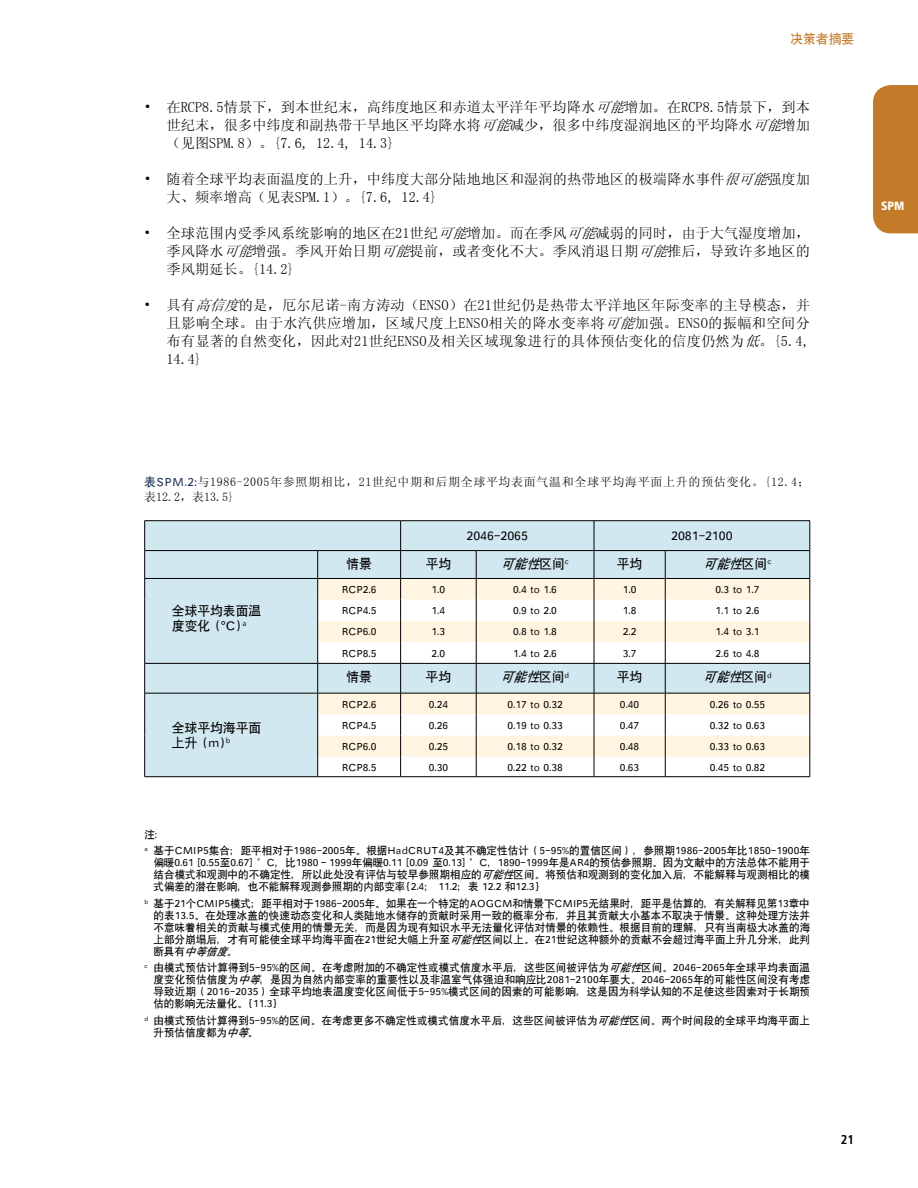
<style>
.page{position:relative;width:918px;height:1188px;background:#fff}
.page>*{position:absolute;margin:0;border:0;box-sizing:border-box;transform-origin:0 0}
.t1{font:14.25px/18px "Sim Sun";letter-spacing:.005em;color:#000;text-align:justify}
.t2{font:12.75px/15px "SIL Hei Med Jian";color:#000}
.t3{font:italic 12.75px "SIL Hei Med Jian";color:#000}
.t4{font:12.75px "SIL Hei Med Jian";color:#c37b2a}
.t5{font:700 condensed 12.75px "Frutiger LT Pro";color:#000}
.t6{font:12px/15px "Sim Sun";letter-spacing:.055em;color:#000}
.t7{font:900 condensed 12px "Frutiger LT Pro";color:#fff}
.t8{font:10.5px/12px "SIL Hei Med Jian";letter-spacing:.01em;color:#000;text-align:justify}
.s1{font-style:italic}
.s2{font-family:"SIL Hei Med Jian";color:#18305c}
.s3{font-style:normal}
.s4{font-family:"Univers"}
</style>
<div class="page">
<div style="left:873px;top:85px;width:45px;height:148px;background:#c37b2a"></div>
<hr style="left:144px;top:520px;width:174px;height:1px;background:#000">
<hr style="left:594px;top:520px;width:71px;height:1px;background:#000">
<hr style="left:665px;top:520px;width:145px;height:1px;background:#000">
<hr style="left:318px;top:520px;width:83px;height:1px;background:#000">
<hr style="left:401px;top:520px;width:75px;height:1px;background:#000">
<hr style="left:476px;top:520px;width:118px;height:1px;background:#000">
<svg style="left:144px;top:521px;width:667px;height:256px"></svg>
<hr style="left:318px;top:693px;width:83px;height:1px;background:#000">
<hr style="left:401px;top:693px;width:75px;height:1px;background:#000">
<hr style="left:476px;top:693px;width:118px;height:1px;background:#000">
<hr style="left:594px;top:693px;width:71px;height:1px;background:#000">
<hr style="left:665px;top:693px;width:145px;height:1px;background:#000">
<p class="t4" style="left:790px;top:31px;width:65px">决策者摘要</p>
<h1 class="t1" style="left:166px;top:98px;width:645px;text-indent:-22px">• 在RCP8.5情景下，到本世纪末，高纬度地区和赤道太平洋年平均降水<span class="s1">可能</span>增加。在RCP8.5情景下，到本世纪末，很多中纬度和副热带干旱地区平均降水将<span class="s1">可能</span>减少，很多中纬度湿润地区的平均降水<span class="s1">可能</span>增加（见图SPM.8）。{7.6, 12.4, 14.3}</h1>
<h1 class="t1" style="left:166px;top:170px;width:645px;text-indent:-22px">• 随着全球平均表面温度的上升，中纬度大部分陆地地区和湿润的热带地区的极端降水事件<span class="s1">很可能</span>强度加大、频率增高（见表SPM.1）。{7.6, 12.4}</h1>
<h1 class="t1" style="left:166px;top:224px;width:645px;text-indent:-22px">• 全球范围内受季风系统影响的地区在21世纪<span class="s1">可能</span>增加。而在季风<span class="s1">可能</span>减弱的同时，由于大气湿度增加，季风降水<span class="s1">可能</span>增强。季风开始日期<span class="s1">可能</span>提前，或者变化不大。季风消退日期<span class="s1">可能</span>推后，导致许多地区的季风期延长。{14.2}</h1>
<h1 class="t1" style="left:166px;top:296px;width:645px;text-indent:-23px">• 具有<span class="s1">高信度</span>的是，厄尔尼诺-南方涛动（ENSO）在21世纪仍是热带太平洋地区年际变率的主导模态，并且影响全球。由于水汽供应增加，区域尺度上ENSO相关的降水变率将<span class="s1">可能</span>加强。ENSO的振幅和空间分布有显著的自然变化，因此对21世纪ENSO及相关区域现象进行的具体预估变化的信度仍然为<span class="s1">低</span>。{5.4, 14.4}</h1>
<p class="t7" style="left:881px;top:199px;width:25px">SPM</p>
<p class="t6" style="left:144px;top:474px;width:667px"><span class="s2">表SPM.2:</span>与1986-2005年参照期相比，21世纪中期和后期全球平均表面气温和全球平均海平面上升的预估变化。{12.4；表12.2，表13.5}</p>
<p class="t2" style="left:467px;top:527px;width:63px">2046-2065</p>
<p class="t2" style="left:671px;top:527px;width:63px">2081-2100</p>
<p class="t2" style="left:346px;top:555px;width:27px">情景</p>
<p class="t2" style="left:426px;top:555px;width:27px">平均</p>
<p class="t3" style="left:501px;top:555px;width:69px">可能性<span class="s3">区间</span> <sup>c</sup></p>
<p class="t2" style="left:617px;top:555px;width:27px">平均</p>
<p class="t3" style="left:704px;top:555px;width:69px">可能性<span class="s3">区间</span> <sup>c</sup></p>
<p class="t2" style="left:172px;top:602px;width:91px">全球平均表面温度变化 (<span class="s4">°</span>C)<sup>a</sup></p>
<p class="t8" style="left:342px;top:582px;width:36px">RCP2.6</p>
<p class="t8" style="left:432px;top:582px;width:15px">1.0</p>
<p class="t8" style="left:513px;top:582px;width:45px">0.4 to 1.6</p>
<p class="t8" style="left:623px;top:582px;width:15px">1.0</p>
<p class="t8" style="left:716px;top:582px;width:45px">0.3 to 1.7</p>
<p class="t8" style="left:342px;top:604px;width:36px">RCP4.5</p>
<p class="t8" style="left:432px;top:604px;width:15px">1.4</p>
<p class="t8" style="left:513px;top:604px;width:45px">0.9 to 2.0</p>
<p class="t8" style="left:623px;top:604px;width:15px">1.8</p>
<p class="t8" style="left:716px;top:604px;width:45px">1.1 to 2.6</p>
<p class="t8" style="left:342px;top:625px;width:36px">RCP6.0</p>
<p class="t8" style="left:432px;top:625px;width:15px">1.3</p>
<p class="t8" style="left:513px;top:625px;width:45px">0.8 to 1.8</p>
<p class="t8" style="left:623px;top:625px;width:15px">2.2</p>
<p class="t8" style="left:716px;top:625px;width:45px">1.4 to 3.1</p>
<p class="t8" style="left:342px;top:646px;width:36px">RCP8.5</p>
<p class="t8" style="left:432px;top:646px;width:15px">2.0</p>
<p class="t8" style="left:513px;top:646px;width:45px">1.4 to 2.6</p>
<p class="t8" style="left:623px;top:646px;width:15px">3.7</p>
<p class="t8" style="left:716px;top:646px;width:45px">2.6 to 4.8</p>
<p class="t2" style="left:346px;top:669px;width:27px">情景</p>
<p class="t2" style="left:426px;top:669px;width:27px">平均</p>
<p class="t3" style="left:501px;top:669px;width:70px">可能性<span class="s3">区间</span> <sup>d</sup></p>
<p class="t2" style="left:617px;top:669px;width:27px">平均</p>
<p class="t3" style="left:703px;top:669px;width:70px">可能性<span class="s3">区间</span> <sup>d</sup></p>
<p class="t2" style="left:172px;top:719px;width:91px">全球平均海平面上升 (m)<sup>b</sup></p>
<p class="t8" style="left:342px;top:697px;width:36px">RCP2.6</p>
<p class="t8" style="left:429px;top:697px;width:21px">0.24</p>
<p class="t8" style="left:508px;top:697px;width:57px">0.17 to 0.32</p>
<p class="t8" style="left:620px;top:697px;width:21px">0.40</p>
<p class="t8" style="left:710px;top:697px;width:57px">0.26 to 0.55</p>
<p class="t8" style="left:342px;top:718px;width:36px">RCP4.5</p>
<p class="t8" style="left:429px;top:718px;width:21px">0.26</p>
<p class="t8" style="left:508px;top:718px;width:57px">0.19 to 0.33</p>
<p class="t8" style="left:620px;top:718px;width:21px">0.47</p>
<p class="t8" style="left:710px;top:718px;width:57px">0.32 to 0.63</p>
<p class="t8" style="left:342px;top:740px;width:36px">RCP6.0</p>
<p class="t8" style="left:429px;top:740px;width:21px">0.25</p>
<p class="t8" style="left:508px;top:740px;width:57px">0.18 to 0.32</p>
<p class="t8" style="left:620px;top:740px;width:21px">0.48</p>
<p class="t8" style="left:710px;top:740px;width:57px">0.33 to 0.63</p>
<p class="t8" style="left:342px;top:760px;width:36px">RCP8.5</p>
<p class="t8" style="left:429px;top:760px;width:21px">0.30</p>
<p class="t8" style="left:508px;top:760px;width:57px">0.22 to 0.38</p>
<p class="t8" style="left:620px;top:760px;width:21px">0.63</p>
<p class="t8" style="left:710px;top:760px;width:57px">0.45 to 0.82</p>
<p class="t8" style="left:144px;top:825px;width:667px;line-height:16.5px">注：<br><sup>a</sup> 基于CMIP5集合；距平相对于1986-2005年。根据HadCRUT4及其不确定性估计（5-95%的置信区间），参照期1986-2005年比1850-1900年</p>
<p class="t8" style="left:153px;top:856px;width:658px">偏暖0.61 [0.55至0.67] °C，比1980－1999年偏暖0.11 [0.09 至0.13] °C，1890-1999年是AR4的预估参照期。因为文献中的方法总体不能用于结合模式和观测中的不确定性，所以此处没有评估与较早参照期相应的<span class="s1">可能性</span>区间。将预估和观测到的变化加入后，不能解释与观测相比的模式偏差的潜在影响，也不能解释观测参照期的内部变率{2.4； 11.2；表 12.2 和12.3}</p>
<p class="t8" style="left:153px;top:897px;width:658px;text-indent:-9px"><sup>b</sup> 基于21个CMIP5模式；距平相对于1986-2005年。如果在一个特定的AOGCM和情景下CMIP5无结果时，距平是估算的，有关解释见第13章中的表13.5。在处理冰盖的快速动态变化和人类陆地水储存的贡献时采用一致的概率分布，并且其贡献大小基本不取决于情景。这种处理方法并不意味着相关的贡献与模式使用的情景无关，而是因为现有知识水平无法量化评估对情景的依赖性。根据目前的理解，只有当南极大冰盖的海上部分崩塌后，才有可能使全球平均海平面在21世纪大幅上升至<span class="s1">可能性</span>区间以上。在21世纪这种额外的贡献不会超过海平面上升几分米，此判断具有<span class="s1">中等信度</span>。</p>
<p class="t8" style="left:153px;top:961px;width:658px;text-indent:-9px"><sup>c</sup> 由模式预估计算得到5-95%的区间。在考虑附加的不确定性或模式信度水平后，这些区间被评估为<span class="s1">可能性</span>区间。2046-2065年全球平均表面温度变化预估信度为<span class="s1">中等</span>，是因为自然内部变率的重要性以及非温室气体强迫和响应比2081-2100年要大。2046-2065年的可能性区间没有考虑导致近期（2016-2035）全球平均地表温度变化区间低于5-95%模式区间的因素的可能影响，这是因为科学认知的不足使这些因素对于长期预估的影响无法量化。{11.3}</p>
<p class="t8" style="left:154px;top:1014px;width:658px;text-indent:-9px"><sup>d</sup> 由模式预估计算得到5-95%的区间。在考虑更多不确定性或模式信度水平后，这些区间被评估为<span class="s1">可能性</span>区间。两个时间段的全球平均海平面上升预估信度都为<span class="s1">中等</span>。</p>
<p class="t5" style="left:841px;top:1132px;width:15px">21</p>
</div>
